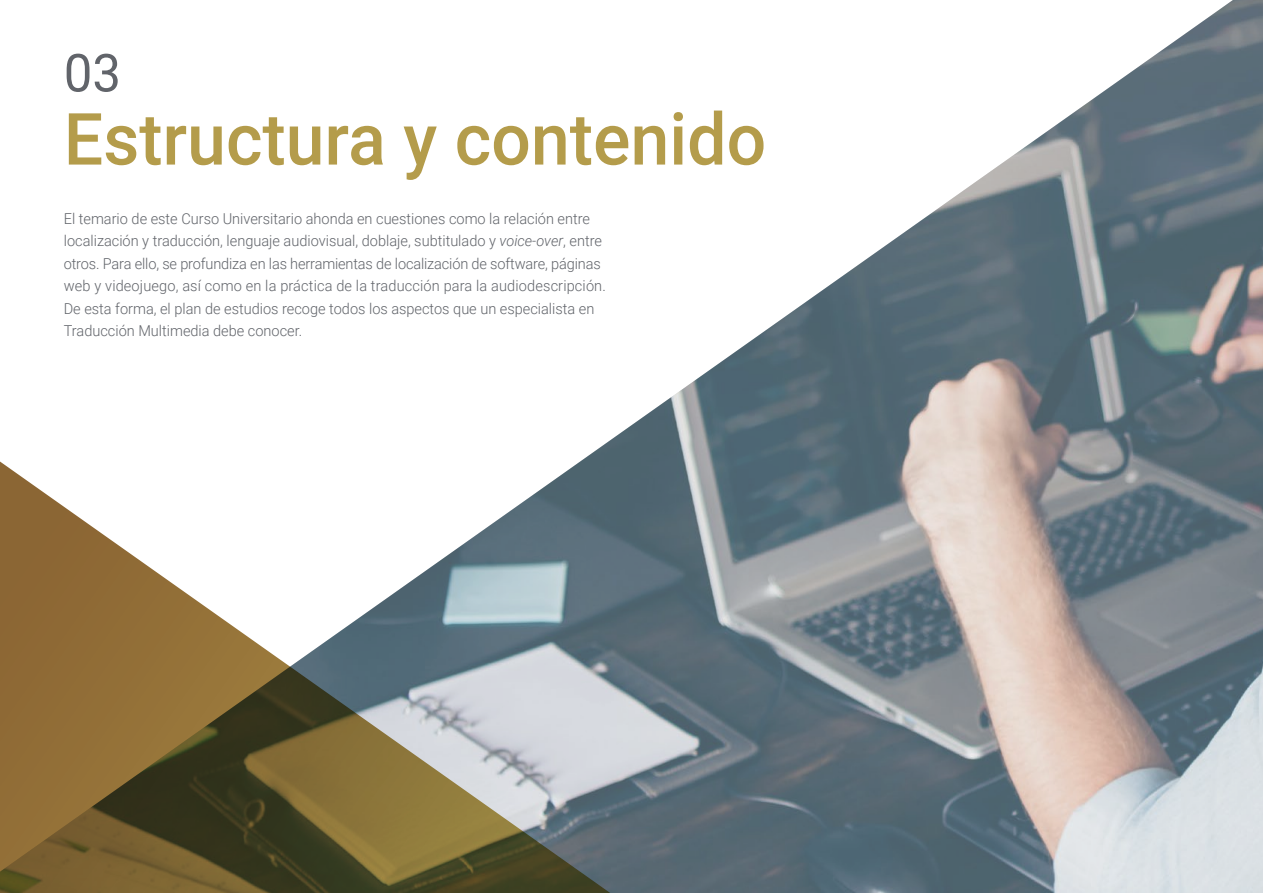
<style>
.page{position:relative;width:1263px;height:893px;background:#fff}
.page>*{position:absolute;margin:0;border:0;box-sizing:border-box;transform-origin:0 0}
.t1{font:500 72px "Roboto";color:#b49c4b}
.t2{font:52.5px "Roboto";color:#61646a}
.t3{font:300 15px/22.5px "Roboto";color:#61646a}
.s1{font-style:italic}
</style>
<div class="page">
<img style="left:602px;top:0;width:661px;height:893px">
<svg style="left:0;top:446px;width:640px;height:447px"></svg>
<h2 class="t2" style="left:64px;top:36px;width:59px">03</h2>
<h1 class="t1" style="left:64px;top:89px;width:704px">Estructura y contenido</h1>
<p class="t3" style="left:64px;top:207px;width:544px">El temario de este Curso Universitario ahonda en cuestiones como la relación entre localización y traducción, lenguaje audiovisual, doblaje, subtitulado y <span class="s1">voice-over</span>, entre otros. Para ello, se profundiza en las herramientas de localización de software, páginas web y videojuego, así como en la práctica de la traducción para la audiodescripción.<br>De esta forma, el plan de estudios recoge todos los aspectos que un especialista en Traducción Multimedia debe conocer.</p>
</div>
